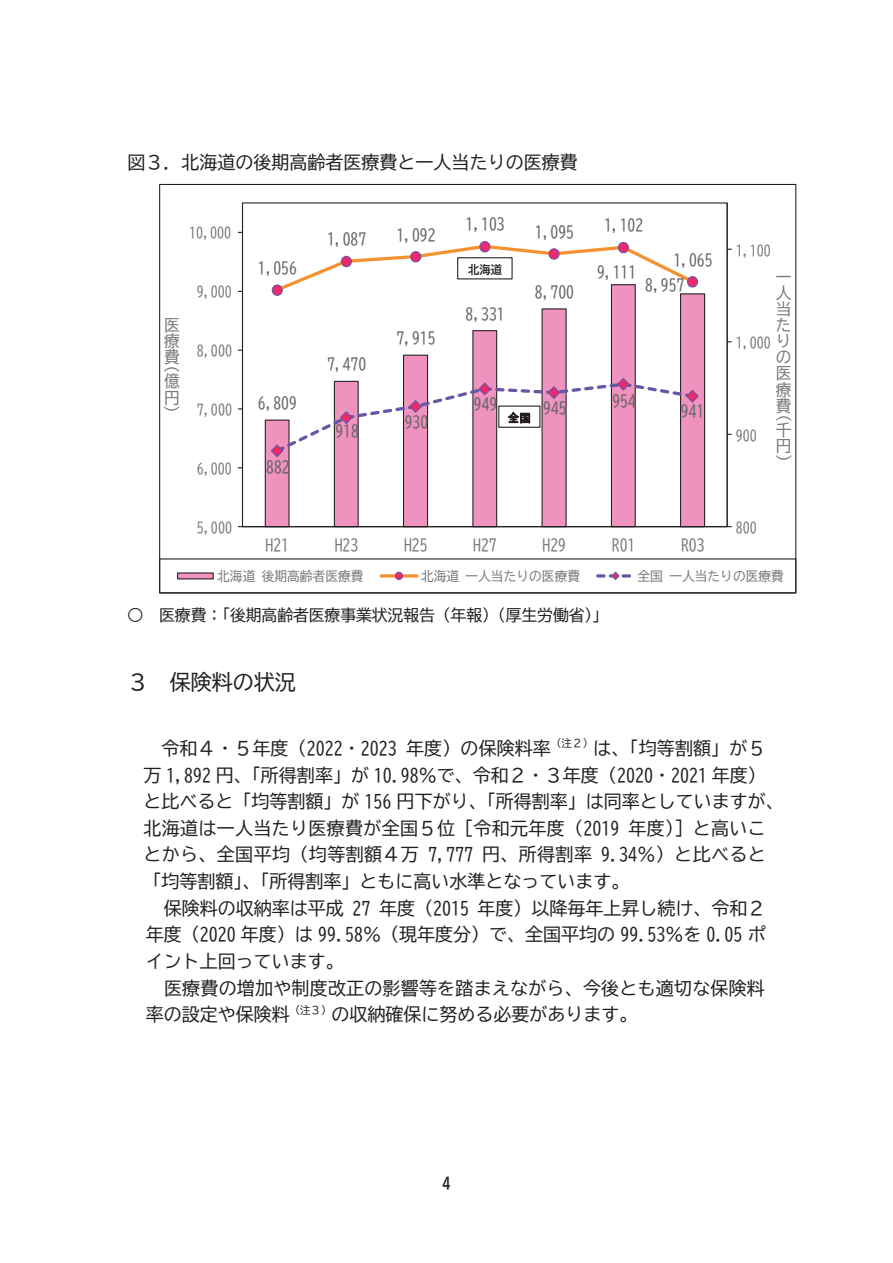
<style>
.page{position:relative;width:893px;height:1263px;background:#fff}
.page>*{position:absolute;margin:0;border:0;box-sizing:border-box;transform-origin:0 0}
.t1{font:21px "BIZ UD Gothic";color:#231f20}
.t2{font:18px/26.7px "BIZ UD Gothic";color:#231f20}
.t3{font:16.2px "BIZ UD Gothic";color:#636366}
.t4{font:16.2px/16px "BIZ UD Gothic";color:#76787b;text-align:justify}
.t5{font:15.9px "BIZ UD Gothic";color:#231f20}
.t6{font:15.9px "BIZ UD Gothic Bold";color:#231f20}
.t7{font:15.6px "BIZ UD Gothic";color:#76787b}
.t8{font:14.55px "BIZ UD Gothic";color:#76787b}
.t9{font:13.05px "BIZ UD Gothic";color:#76787b}
.t10{font:11.7px "BIZ UD Gothic Bold";color:#231f20}
.t11{font:11.7px "MS P Gothic";color:#231f20}
</style>
<div class="page">
<svg style="left:264px;top:284px;width:442px;height:244px"></svg>
<hr style="left:727px;top:203px;width:1px;height:324px;background:#231f20">
<hr style="left:242px;top:203px;width:1px;height:324px;background:#231f20">
<hr style="left:242px;top:526px;width:485px;height:1px;background:#231f20">
<svg style="left:273px;top:243px;width:424px;height:51px"></svg>
<div style="left:272px;top:285px;width:10px;height:10px;background:#ed286b;border-radius:50%"></div>
<div style="left:272px;top:284px;width:11px;height:12px;border:1px solid #6856a4;border-radius:50%"></div>
<div style="left:341px;top:256px;width:10px;height:11px;background:#ed286b;border-radius:50%"></div>
<div style="left:341px;top:256px;width:11px;height:11px;border:1px solid #6856a4;border-radius:50%"></div>
<div style="left:411px;top:252px;width:10px;height:10px;background:#ed286b;border-radius:50%"></div>
<div style="left:410px;top:251px;width:11px;height:11px;border:1px solid #6856a4;border-radius:50%"></div>
<div style="left:480px;top:242px;width:10px;height:10px;background:#ed286b;border-radius:50%"></div>
<div style="left:479px;top:241px;width:11px;height:11px;border:1px solid #6856a4;border-radius:50%"></div>
<svg style="left:549px;top:249px;width:10px;height:10px"></svg>
<div style="left:548px;top:248px;width:12px;height:12px;border:1px solid #6856a4;border-radius:50%"></div>
<div style="left:618px;top:242px;width:10px;height:11px;background:#ed286b;border-radius:50%"></div>
<div style="left:618px;top:242px;width:11px;height:11px;border:1px solid #6856a4;border-radius:50%"></div>
<div style="left:688px;top:277px;width:9px;height:10px;background:#ed286b;border-radius:50%"></div>
<div style="left:687px;top:276px;width:11px;height:12px;border:1px solid #6856a4;border-radius:50%"></div>
<div style="left:177px;top:573px;width:36px;height:6px;background:#ef92be"></div>
<hr style="left:381px;top:574px;width:36px;height:3px;background:#f69130">
<div style="left:395px;top:572px;width:7px;height:7px;background:#ed286b;border-radius:50%"></div>
<div style="left:395px;top:572px;width:8px;height:8px;border:1px solid #6856a4;border-radius:50%"></div>
<svg style="left:598px;top:571px;width:33px;height:9px"></svg>
<div style="left:457px;top:257px;width:56px;height:22px;border:1px solid #231f20"></div>
<svg style="left:270px;top:377px;width:430px;height:81px"></svg>
<p class="t2" style="left:128px;top:149px;width:451px">図３．北海道の後期高齢者医療費と一人当たりの医療費</p>
<p class="t8" style="left:189px;top:226px;width:43px">10,000</p>
<p class="t4" style="left:164px;top:317px;width:17px">医療費</p>
<p class="t7" style="left:180px;top:365px;width:10px;rotate:90deg">(</p>
<p class="t4" style="left:164px;top:373px;width:17px">億円</p>
<p class="t7" style="left:180px;top:405px;width:10px;rotate:90deg">)</p>
<p class="t8" style="left:197px;top:284px;width:37px">9,000</p>
<p class="t8" style="left:197px;top:343px;width:37px">8,000</p>
<p class="t8" style="left:197px;top:402px;width:37px">7,000</p>
<p class="t8" style="left:197px;top:461px;width:37px">6,000</p>
<p class="t8" style="left:197px;top:520px;width:37px">5,000</p>
<p class="t3" style="left:258px;top:260px;width:41px">1,056</p>
<p class="t3" style="left:258px;top:395px;width:41px">6,809</p>
<p class="t3" style="left:266px;top:459px;width:25px">882</p>
<p class="t3" style="left:327px;top:231px;width:41px">1,087</p>
<p class="t3" style="left:396px;top:226px;width:41px">1,092</p>
<p class="t3" style="left:327px;top:356px;width:41px">7,470</p>
<p class="t3" style="left:335px;top:423px;width:25px">918</p>
<p class="t3" style="left:396px;top:330px;width:41px">7,915</p>
<p class="t3" style="left:405px;top:413px;width:25px">930</p>
<p class="t3" style="left:466px;top:216px;width:41px">1,103</p>
<p class="t3" style="left:535px;top:224px;width:41px">1,095</p>
<p class="t3" style="left:604px;top:217px;width:41px">1,102</p>
<p class="t10" style="left:468px;top:264px;width:36px">北海道</p>
<p class="t3" style="left:466px;top:306px;width:41px">8,331</p>
<p class="t3" style="left:535px;top:284px;width:41px">8,700</p>
<p class="t3" style="left:597px;top:264px;width:41px">9,111</p>
<p class="t3" style="left:673px;top:251px;width:41px">1,065</p>
<p class="t3" style="left:645px;top:277px;width:41px">8,957</p>
<p class="t3" style="left:474px;top:396px;width:25px">949</p>
<p class="t3" style="left:543px;top:399px;width:25px">945</p>
<p class="t11" style="left:508px;top:412px;width:24px">全国</p>
<p class="t3" style="left:612px;top:392px;width:25px">954</p>
<p class="t3" style="left:681px;top:403px;width:25px">941</p>
<p class="t4" style="left:266px;top:536px;width:25px">H21</p>
<p class="t4" style="left:335px;top:536px;width:25px">H23</p>
<p class="t4" style="left:404px;top:536px;width:25px">H25</p>
<p class="t4" style="left:473px;top:536px;width:25px">H27</p>
<p class="t4" style="left:543px;top:536px;width:25px">H29</p>
<p class="t4" style="left:612px;top:536px;width:25px">R01</p>
<p class="t4" style="left:681px;top:536px;width:25px">R03</p>
<p class="t8" style="left:736px;top:243px;width:37px">1,100</p>
<p class="t4" style="left:776px;top:268px;width:17px">一人当たりの医療費</p>
<p class="t7" style="left:791px;top:414px;width:10px;rotate:90deg">(</p>
<p class="t4" style="left:776px;top:421px;width:17px">千円</p>
<p class="t7" style="left:791px;top:454px;width:10px;rotate:90deg">)</p>
<p class="t8" style="left:736px;top:335px;width:37px">1,000</p>
<p class="t8" style="left:736px;top:428px;width:23px">900</p>
<p class="t8" style="left:736px;top:520px;width:23px">800</p>
<p class="t9" style="left:217px;top:570px;width:148px">北海道後期高齢者医療費</p>
<p class="t9" style="left:421px;top:570px;width:161px">北海道一人当たりの医療費</p>
<p class="t9" style="left:637px;top:570px;width:148px">全国一人当たりの医療費</p>
<p class="t5" style="left:128px;top:607px;width:482px">○ 医療費：「後期高齢者医療事業状況報告（年報）（厚生労働省）」</p>
<p class="t1" style="left:128px;top:671px;width:170px">３ 保険料の状況</p>
<p class="t2" style="left:143px;top:735px;width:642px;text-indent:18px">令和４・５年度（2022・2023 年度）の保険料率<sup>（注２）</sup>は、「均等割額」が５万 1,892 円、「所得割率」が 10.98％で、令和２・３年度（2020・2021 年度）と比べると「均等割額」が 156 円下がり、「所得割率」は同率としていますが、北海道は一人当たり医療費が全国５位［令和元年度（2019 年度）］と高いことから、全国平均（均等割額４万 7,777 円、所得割率 9.34％）と比べると「均等割額」、「所得割率」ともに高い水準となっています。</p>
<p class="t2" style="left:146px;top:894px;width:622px;text-align:justify;text-indent:18px">保険料の収納率は平成 27 年度（2015 年度）以降毎年上昇し続け、令和２年度（2020 年度）は 99.58％（現年度分）で、全国平均の 99.53％を 0.05 ポイント上回っています。</p>
<p class="t2" style="left:146px;top:975px;width:621px;text-indent:18px">医療費の増加や制度改正の影響等を踏まえながら、今後とも適切な保険料率の設定や保険料<sup>（注３）</sup>の収納確保に努める必要があります。</p>
<p class="t6" style="left:442px;top:1175px;width:9px">4</p>
</div>
